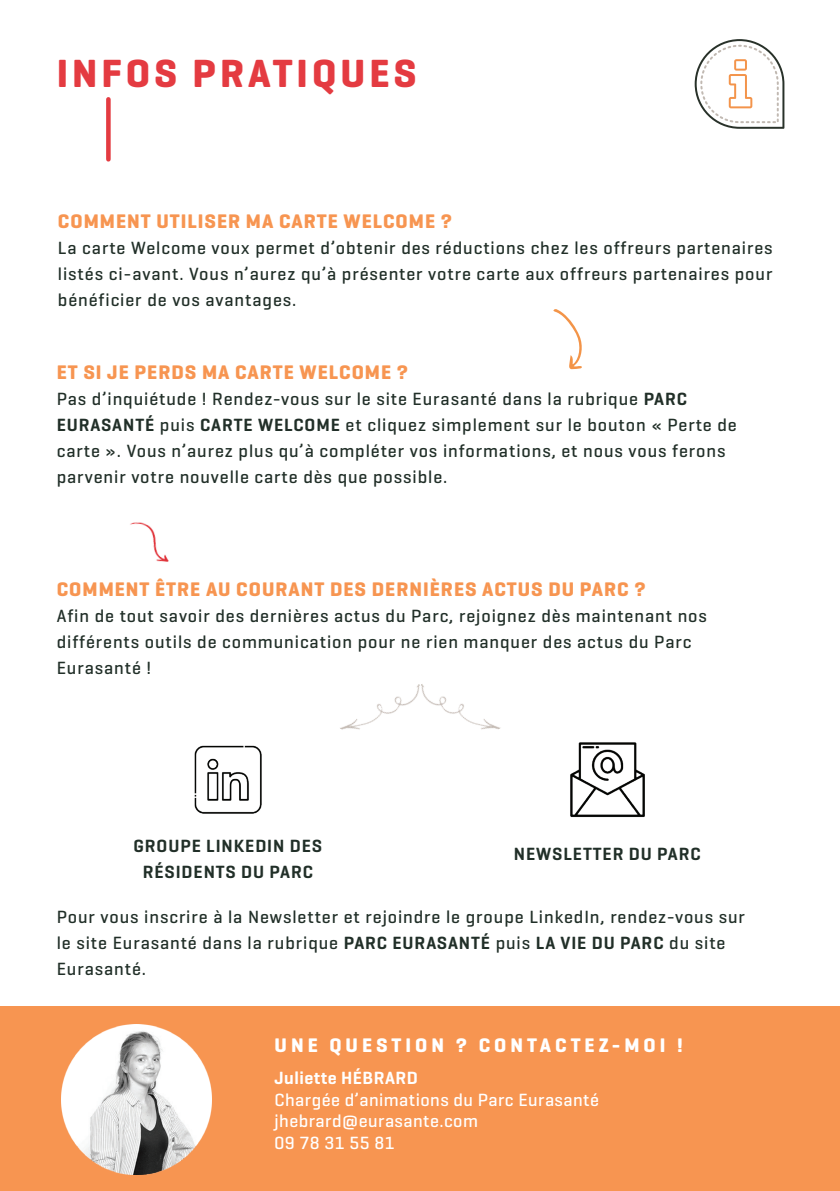
<style>
.page{position:relative;width:840px;height:1191px;background:#fff}
.page>*{position:absolute;margin:0;border:0;box-sizing:border-box;transform-origin:0 0}
.t1{font:700 40px "Geogrotesque";letter-spacing:.1em;color:#e43b41}
.t2{font:700 20px "Geogrotesque";letter-spacing:.05em;color:#f79551}
.t3{font:700 20px "Geogrotesque";letter-spacing:.2em;color:#fff}
.t4{font:500 18px/26px "Geogrotesque";letter-spacing:.05em;color:#212f28}
.t5{font:500 18px/21.6px "Geogrotesque";letter-spacing:.025em;color:#fff}
.t6{font:600 18px/26px "Geogrotesque";letter-spacing:.05em;color:#212f28;text-align:center}
.t7{font:600 18px "Geogrotesque";letter-spacing:.025em;color:#fff}
.s1{font-weight:600}
</style>
<div class="page">
<div style="left:106px;top:99px;width:5px;height:60px;background:#e43b41"></div>
<svg style="left:553px;top:309px;width:29px;height:60px"></svg>
<img style="left:130px;top:522px;width:39px;height:40px">
<svg style="left:694px;top:39px;width:90px;height:90px"></svg>
<img style="left:194px;top:745px;width:68px;height:69px">
<img style="left:570px;top:742px;width:74px;height:75px">
<img style="left:428px;top:696px;width:73px;height:34px">
<img style="left:340px;top:684px;width:88px;height:46px">
<div style="left:0;top:1006px;width:839px;height:185px;background:#f79551"></div>
<img style="left:61px;top:1024px;width:150px;height:150px">
<h1 class="t1" style="left:57px;top:48px;width:361px">INFOS PRATIQUES</h1>
<p class="t2" style="left:58px;top:208px;width:395px">COMMENT UTILISER MA CARTE WELCOME ?</p>
<p class="t4" style="left:58px;top:234px;width:715px;text-align:justify">La carte Welcome voux permet d’obtenir des réductions chez les offreurs partenaires listés ci-avant. Vous n’aurez qu’à présenter votre carte aux offreurs partenaires pour bénéficier de vos avantages.</p>
<p class="t2" style="left:57px;top:360px;width:352px">ET SI JE PERDS MA CARTE WELCOME ?</p>
<p class="t4" style="left:57px;top:386px;width:681px">Pas d’inquiétude ! Rendez-vous sur le site Eurasanté dans la rubrique <span class="s1">PARC EURASANTÉ</span> puis <span class="s1">CARTE WELCOME</span> et cliquez simplement sur le bouton « Perte de carte ». Vous n’aurez plus qu’à compléter vos informations, et nous vous ferons parvenir votre nouvelle carte dès que possible.</p>
<p class="t2" style="left:57px;top:576px;width:590px">COMMENT ÊTRE AU COURANT DES DERNIÈRES ACTUS DU PARC ?</p>
<p class="t4" style="left:57px;top:602px;width:651px">Afin de tout savoir des dernières actus du Parc, rejoignez dès maintenant nos différents outils de communication pour ne rien manquer des actus du Parc<br>Eurasanté !</p>
<p class="t6" style="left:133px;top:833px;width:190px">GROUPE LINKEDIN DES<br>RÉSIDENTS DU PARC</p>
<p class="t6" style="left:513px;top:841px;width:188px">NEWSLETTER DU PARC</p>
<p class="t4" style="left:57px;top:903px;width:689px">Pour vous inscrire à la Newsletter et rejoindre le groupe LinkedIn, rendez-vous sur le site Eurasanté dans la rubrique <span class="s1">PARC EURASANTÉ</span> puis <span class="s1">LA VIE DU PARC</span> du site<br>Eurasanté.</p>
<p class="t3" style="left:274px;top:1032px;width:409px">UNE QUESTION ? CONTACTEZ-MOI !</p>
<p class="t7" style="left:274px;top:1066px;width:145px">Juliette HÉBRARD</p>
<p class="t5" style="left:274px;top:1088px;width:326px">Chargée d’animations du Parc Eurasanté jhebrard@eurasante.com<br>09 78 31 55 81</p>
</div>
